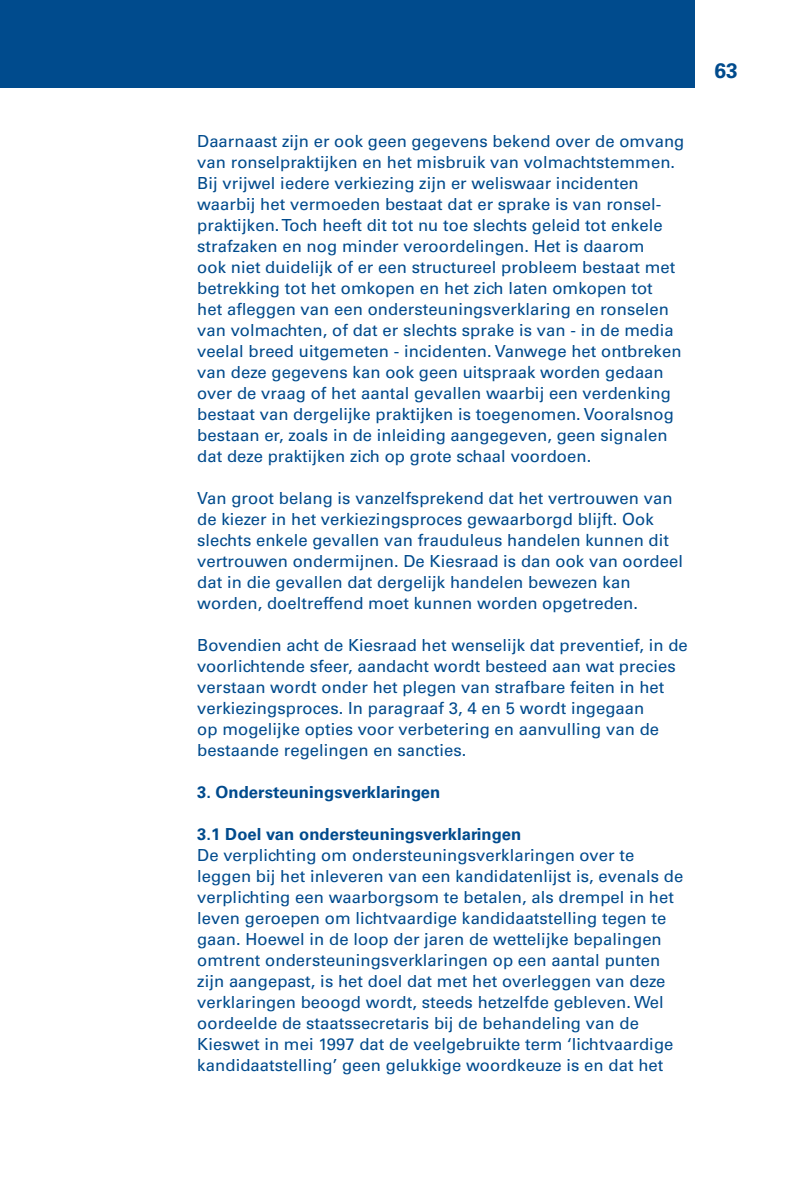
<style>
.page{position:relative;width:794px;height:1191px;background:#fff}
.page>*{position:absolute;margin:0;border:0;box-sizing:border-box;transform-origin:0 0}
.t1{font:700 21px "Univers";color:#004b8d}
.t2{font:16.62px/21px "Univers";letter-spacing:.005em;color:#004b8d}
.t3{font:700 16.62px "Univers";letter-spacing:.005em;color:#004b8d}
</style>
<div class="page">
<div style="left:0;top:0;width:694px;height:88px;background:#004b8d"></div>
<p class="t2" style="left:197px;top:131px;width:488px">Daarnaast zijn er ook geen gegevens bekend over de omvang van ronselpraktijken en het misbruik van volmachtstemmen.<br>Bij vrijwel iedere verkiezing zijn er weliswaar incidenten waarbij het vermoeden bestaat dat er sprake is van ronsel&shy;praktijken. Toch heeft dit tot nu toe slechts geleid tot enkele strafzaken en nog minder veroordelingen. Het is daarom<br>ook niet duidelijk of er een structureel probleem bestaat met betrekking tot het omkopen en het zich laten omkopen tot<br>het afleggen van een ondersteuningsverklaring en ronselen van volmachten, of dat er slechts sprake is van - in de media veelal breed uitgemeten - incidenten. Vanwege het ontbreken van deze gegevens kan ook geen uitspraak worden gedaan over de vraag of het aantal gevallen waarbij een verdenking bestaat van dergelijke praktijken is toegenomen. Vooralsnog bestaan er, zoals in de inleiding aangegeven, geen signalen dat deze praktijken zich op grote schaal voordoen.</p>
<p class="t2" style="left:197px;top:488px;width:487px">Van groot belang is vanzelfsprekend dat het vertrouwen van de kiezer in het verkiezingsproces gewaarborgd blijft. Ook slechts enkele gevallen van frauduleus handelen kunnen dit vertrouwen ondermijnen. De Kiesraad is dan ook van oordeel dat in die gevallen dat dergelijk handelen bewezen kan worden, doeltreffend moet kunnen worden opgetreden.</p>
<p class="t2" style="left:197px;top:635px;width:492px">Bovendien acht de Kiesraad het wenselijk dat preventief, in de voorlichtende sfeer, aandacht wordt besteed aan wat precies verstaan wordt onder het plegen van strafbare feiten in het verkiezingsproces. In paragraaf 3, 4 en 5 wordt ingegaan<br>op mogelijke opties voor verbetering en aanvulling van de bestaande regelingen en sancties.</p>
<p class="t3" style="left:197px;top:782px;width:245px">3. Ondersteuningsverklaringen</p>
<p class="t3" style="left:197px;top:824px;width:325px">3.1 Doel van ondersteuningsverklaringen</p>
<p class="t2" style="left:197px;top:845px;width:487px">De verplichting om ondersteuningsverklaringen over te leggen bij het inleveren van een kandidatenlijst is, evenals de verplichting een waarborgsom te betalen, als drempel in het leven geroepen om lichtvaardige kandidaatstelling tegen te gaan. Hoewel in de loop der jaren de wettelijke bepalingen omtrent ondersteuningsverklaringen op een aantal punten zijn aangepast, is het doel dat met het overleggen van deze verklaringen beoogd wordt, steeds hetzelfde gebleven. Wel oordeelde de staatssecretaris bij de behandeling van de Kieswet in mei 1997 dat de veelgebruikte term ‘lichtvaardige kandidaatstelling’ geen gelukkige woordkeuze is en dat het</p>
<p class="t1" style="left:714px;top:58px;width:25px">63</p>
</div>
